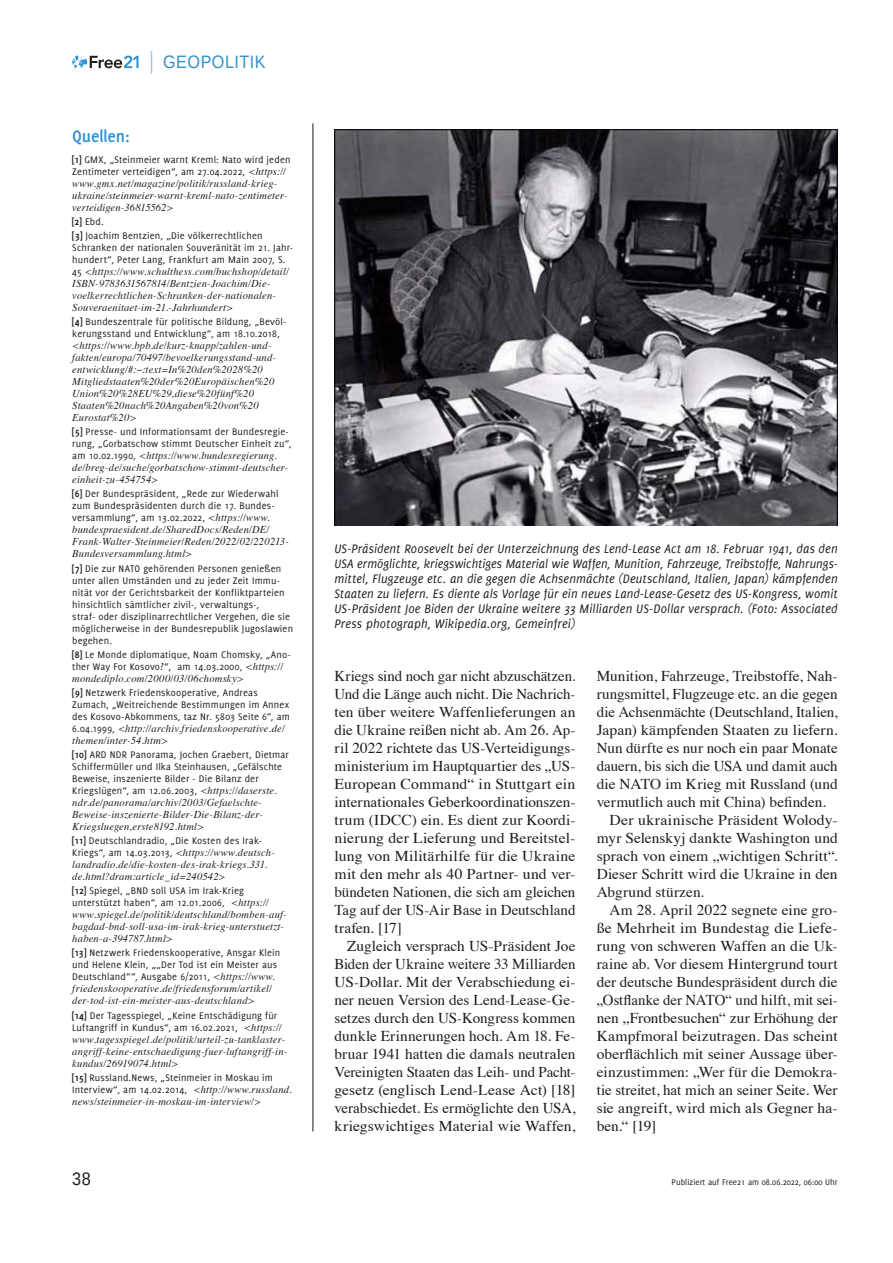
<style>
.page{position:relative;width:893px;height:1263px;background:#fff}
.page>*{position:absolute;margin:0;border:0;box-sizing:border-box;transform-origin:0 0}
.t1{font:18px "Liberation Sans";letter-spacing:.03em;color:#3192d0;scale:.9 1}
.t2{font:700 18px "Delicious";letter-spacing:-.01em;color:#3192d0}
.t3{font:18px "Liberation Sans";color:#1d1d1b;scale:.9 1}
.t4{font:15px/18px "Times";color:#1d1d1b;text-align:justify}
.t5{font:15px "Times";color:#1d1d1b;scale:1.04 1}
.t6{font:15px "Times";color:#1d1d1b;scale:1.05 1}
.t7{font:italic 13.5px/15px "Delicious";letter-spacing:.01em;color:#1d1d1b;text-align:justify;scale:.96 1}
.t8{font:10.5px/12px "Delicious";letter-spacing:.015em;color:#1d1d1b}
.t9{font:italic 10.5px/12px "Times";letter-spacing:.02em;color:#1d1d1b}
.t10{font:9px "Delicious";color:#1d1d1b}
.s1{font-weight:700}
.s2{font-family:"Times";font-style:italic}
.s3{font-family:"Delicious";font-style:normal}
</style>
<div class="page">
<svg style="left:72px;top:55px;width:67px;height:13px"></svg>
<svg style="left:151px;top:51px;width:1px;height:23px"></svg>
<img style="left:334px;top:130px;width:504px;height:396px">
<hr style="left:313px;top:123px;width:1px;height:1008px;background:#1d1d1b">
<h1 class="t1" style="left:163px;top:51px;width:115px">GEOPOLITIK</h1>
<h1 class="t2" style="left:72px;top:126px;width:59px">Quellen:</h1>
<p class="t8" style="left:72px;top:153px;width:220px"><span class="s1">[1]</span> GMX, „Steinmeier warnt Kreml: Nato wird jeden<br>Zentimeter verteidigen“, am 27.04.2022, <span class="s2">&lt;https://</span></p>
<p class="t9" style="left:72px;top:177px;width:217px">www.gmx.net/magazine/politik/russland-krieg&shy;ukraine/steinmeier-warnt-kreml-nato-zentimeter&shy;verteidigen-36815562&gt;</p>
<p class="t8" style="left:72px;top:214px;width:192px;line-height:14.1px"><span class="s1">[2]</span> Ebd.<br><span class="s1">[3]</span> Joachim Bentzien, „Die völkerrechtlichen</p>
<p class="t8" style="left:72px;top:241px;width:222px">Schranken der nationalen Souveränität im 21. Jahr&shy;hundert“, Peter Lang, Frankfurt am Main 2007, S.</p>
<p class="t9" style="left:72px;top:265px;width:218px"><span class="s3">45</span> &lt;https://www.schulthess.com/buchshop/detail/ ISBN-9783631567814/Bentzien-Joachim/Die&shy;voelkerrechtlichen-Schranken-der-nationalen-Souveraenitaet-im-21.-Jahrhundert&gt;</p>
<p class="t8" style="left:72px;top:316px;width:216px"><span class="s1">[4]</span> Bundeszentrale für politische Bildung, „Bevöl&shy;kerungsstand und Entwicklung“, am 18.10.2018,</p>
<p class="t9" style="left:72px;top:339px;width:205px">&lt;https://www.bpb.de/kurz-knapp/zahlen-und&shy;fakten/europa/70497/bevoelkerungsstand-und&shy;entwicklung/#:~:text=In%20den%2028%20<br>Mitgliedstaaten%20der%20Europäischen%20<br>Union%20%28EU%29,diese%20fünf%20<br>Staaten%20nach%20Angaben%20von%20<br>Eurostat%20&gt;</p>
<p class="t8" style="left:72px;top:426px;width:221px"><span class="s1">[5]</span> Presse- und Informationsamt der Bundesregie&shy;rung, „Gorbatschow stimmt Deutscher Einheit zu“,</p>
<p class="t9" style="left:72px;top:449px;width:218px"><span class="s3">am 10.02.1990,</span> &lt;https://www.bundesregierung. de/breg-de/suche/gorbatschow-stimmt-deutscher&shy;einheit-zu-454754&gt;</p>
<p class="t8" style="left:72px;top:488px;width:208px"><span class="s1">[6]</span> Der Bundespräsident, „Rede zur Wiederwahl zum Bundespräsidenten durch die 17. Bundes&shy;versammlung“, am 13.02.2022, <span class="s2">&lt;https://www.</span></p>
<p class="t9" style="left:72px;top:523px;width:218px">bundespraesident.de/SharedDocs/Reden/DE/<br>Frank-Walter-Steinmeier/Reden/2022/02/220213-<br>Bundesversammlung.html&gt;</p>
<p class="t8" style="left:72px;top:562px;width:222px"><span class="s1">[7]</span> Die zur NATO gehörenden Personen genießen unter allen Umständen und zu jeder Zeit Immu&shy;nität vor der Gerichtsbarkeit der Konfliktparteien hinsichtlich sämtlicher zivil-, verwaltungs-,<br>straf- oder disziplinarrechtlicher Vergehen, die sie möglicherweise in der Bundesrepublik Jugoslawien begehen.</p>
<p class="t8" style="left:72px;top:648px;width:220px"><span class="s1">[8]</span> Le Monde diplomatique, Noam Chomsky, „Ano&shy;ther Way For Kosovo?“, am 14.03.2000, <span class="s2">&lt;https://</span></p>
<p class="t9" style="left:72px;top:671px;width:173px">mondediplo.com/2000/03/06chomsky&gt;</p>
<p class="t8" style="left:72px;top:686px;width:219px"><span class="s1">[9]</span> Netzwerk Friedenskooperative, Andreas<br>Zumach, „Weitreichende Bestimmungen im Annex des Kosovo-Abkommens, taz Nr. 5803 Seite 6“, am</p>
<p class="t9" style="left:72px;top:722px;width:214px"><span class="s3">6.04.1999,</span> &lt;http://archiv.friedenskooperative.de/ themen/inter-54.htm&gt;</p>
<p class="t8" style="left:72px;top:748px;width:218px"><span class="s1">[10]</span> ARD NDR Panorama, Jochen Graebert, Dietmar Schiffermüller und Ilka Steinhausen, „Gefälschte Beweise, inszenierte Bilder - Die Bilanz der Kriegslügen“, am 12.06.2003, <span class="s2">&lt;https://daserste.</span></p>
<p class="t9" style="left:72px;top:796px;width:192px;text-align:justify">ndr.de/panorama/archiv/2003/Gefaelschte-Beweise-inszenierte-Bilder-Die-Bilanz-der-Kriegsluegen,erste8192.html&gt;</p>
<p class="t8" style="left:72px;top:834px;width:204px"><span class="s1">[11]</span> Deutschlandradio, „Die Kosten des Irak-<br>Kriegs“, am 14.03.2013, <span class="s2">&lt;https://www.deutsch-</span></p>
<p class="t9" style="left:72px;top:858px;width:196px">landradio.de/die-kosten-des-irak-kriegs.331. de.html?dram:article_id=240542&gt;</p>
<p class="t8" style="left:72px;top:885px;width:198px"><span class="s1">[12]</span> Spiegel, „BND soll USA im Irak-Krieg unterstützt haben“, am 12.01.2006, <span class="s2">&lt;https://</span></p>
<p class="t9" style="left:72px;top:908px;width:216px">www.spiegel.de/politik/deutschland/bomben-auf&shy;bagdad-bnd-soll-usa-im-irak-krieg-unterstuetzt&shy;haben-a-394787.html&gt;</p>
<p class="t8" style="left:72px;top:947px;width:210px"><span class="s1">[13]</span> Netzwerk Friedenskooperative, Ansgar Klein und Helene Klein, „„Der Tod ist ein Meister aus<br>Deutschland““, Ausgabe 6/2011, <span class="s2">&lt;https://www.</span></p>
<p class="t9" style="left:72px;top:982px;width:201px">friedenskooperative.de/friedensforum/artikel/ der-tod-ist-ein-meister-aus-deutschland&gt;</p>
<p class="t8" style="left:72px;top:1009px;width:211px"><span class="s1">[14]</span> Der Tagesspiegel, „Keine Entschädigung für<br>Luftangriff in Kundus“, am 16.02.2021, <span class="s2">&lt;https://</span></p>
<p class="t9" style="left:72px;top:1032px;width:217px">www.tagesspiegel.de/politik/urteil-zu-tanklaster&shy;angriff-keine-entschaedigung-fuer-luftangriff-in&shy;kundus/26919074.html&gt;</p>
<p class="t8" style="left:72px;top:1071px;width:221px"><span class="s1">[15]</span> Russland.News, „Steinmeier in Moskau im<br>Interview“, am 14.02.2014, <span class="s2">&lt;http://www.russland.</span></p>
<p class="t9" style="left:72px;top:1094px;width:191px">news/steinmeier-in-moskau-im-interview/&gt;</p>
<p class="t7" style="left:334px;top:541px;width:526px">US-Präsident Roosevelt bei der Unterzeichnung des Lend-Lease Act am 18. Februar 1941, das den USA ermöglichte, kriegswichtiges Material wie Waffen, Munition, Fahrzeuge, Treibstoffe, Nahrungs&shy;mittel, Flugzeuge etc. an die gegen die Achsenmächte (Deutschland, Italien, Japan) kämpfenden Staaten zu liefern. Es diente als Vorlage für ein neues Land-Lease-Gesetz des US-Kongress, womit US-Präsident Joe Biden der Ukraine weitere 33 Milliarden US-Dollar versprach. (Foto: Associated Press photograph, Wikipedia.org, Gemeinfrei)</p>
<p class="t4" style="left:334px;top:666px;width:242px">Kriegs sind noch gar nicht abzuschätzen.<br>Und die Länge auch nicht. Die Nachrich&shy;ten über weitere Waffenlieferungen an die Ukraine reißen nicht ab. Am 26. Ap&shy;ril 2022 richtete das US-Verteidigungs&shy;ministerium im Hauptquartier des „US-European Command“ in Stuttgart ein internationales Geberkoordinationszen&shy;trum (IDCC) ein. Es dient zur Koordi&shy;nierung der Lieferung und Bereitstel&shy;lung von Militärhilfe für die Ukraine mit den mehr als 40 Partner- und ver&shy;bündeten Nationen, die sich am gleichen Tag auf der US-Air Base in Deutschland trafen. [17]</p>
<p class="t4" style="left:334px;top:936px;width:242px;text-indent:13px">Zugleich versprach US-Präsident Joe Biden der Ukraine weitere 33 Milliarden US-Dollar. Mit der Verabschiedung ei&shy;ner neuen Version des Lend-Lease-Ge&shy;setzes durch den US-Kongress kommen dunkle Erinnerungen hoch. Am 18. Fe&shy;bruar 1941 hatten die damals neutralen Vereinigten Staaten das Leih- und Pacht&shy;gesetz (englisch Lend-Lease Act) [18] verabschiedet. Es ermöglichte den USA, kriegswichtiges Material wie Waffen,</p>
<h2 class="t4" style="left:597px;top:666px;width:242px">Munition, Fahrzeuge, Treibstoffe, Nah-</h2>
<h2 class="t4" style="left:597px;top:684px;width:242px">rungsmittel, Flugzeuge etc. an die gegen</h2>
<h2 class="t4" style="left:597px;top:702px;width:242px">die Achsenmächte (Deutschland, Italien,</h2>
<h2 class="t5" style="left:597px;top:716px;width:233px">Japan) kämpfenden Staaten zu liefern.</h2>
<h2 class="t4" style="left:597px;top:738px;width:242px">Nun dürfte es nur noch ein paar Monate</h2>
<h2 class="t4" style="left:597px;top:756px;width:242px">dauern, bis sich die USA und damit auch</h2>
<h2 class="t4" style="left:597px;top:774px;width:242px">die NATO im Krieg mit Russland (und</h2>
<h2 class="t4" style="left:597px;top:792px;width:231px">vermutlich auch mit China) befinden.</h2>
<h2 class="t6" style="left:609px;top:806px;width:219px">Der ukrainische Präsident Wolody-</h2>
<h2 class="t4" style="left:597px;top:828px;width:242px">myr Selenskyj dankte Washington und</h2>
<h2 class="t5" style="left:597px;top:842px;width:233px">sprach von einem „wichtigen Schritt“.</h2>
<h2 class="t4" style="left:597px;top:864px;width:242px">Dieser Schritt wird die Ukraine in den</h2>
<h2 class="t4" style="left:597px;top:882px;width:109px">Abgrund stürzen.</h2>
<h2 class="t4" style="left:609px;top:900px;width:230px">Am 28. April 2022 segnete eine gro-</h2>
<h2 class="t6" style="left:597px;top:914px;width:231px">ße Mehrheit im Bundestag die Liefe-</h2>
<h2 class="t5" style="left:597px;top:932px;width:233px">rung von schweren Waffen an die Uk-</h2>
<h2 class="t4" style="left:597px;top:954px;width:242px">raine ab. Vor diesem Hintergrund tourt</h2>
<h2 class="t4" style="left:597px;top:972px;width:242px">der deutsche Bundespräsident durch die</h2>
<h2 class="t4" style="left:597px;top:990px;width:242px">„Ostflanke der NATO“ und hilft, mit sei-</h2>
<h2 class="t4" style="left:597px;top:1008px;width:242px">nen „Frontbesuchen“ zur Erhöhung der</h2>
<h2 class="t5" style="left:597px;top:1022px;width:233px">Kampfmoral beizutragen. Das scheint</h2>
<h2 class="t4" style="left:597px;top:1044px;width:242px">oberflächlich mit seiner Aussage über-</h2>
<h2 class="t4" style="left:597px;top:1062px;width:242px">einzustimmen: „Wer für die Demokra-</h2>
<h2 class="t4" style="left:597px;top:1080px;width:242px">tie streitet, hat mich an seiner Seite. Wer</h2>
<h2 class="t5" style="left:597px;top:1094px;width:233px">sie angreift, wird mich als Gegner ha-</h2>
<h2 class="t4" style="left:597px;top:1116px;width:61px">ben.“ [19]</h2>
<h1 class="t3" style="left:72px;top:1168px;width:22px">38</h1>
<p class="t10" style="left:672px;top:1177px;width:168px">Publiziert auf Free21 am 08.06.2022, 06:00 Uhr</p>
</div>
